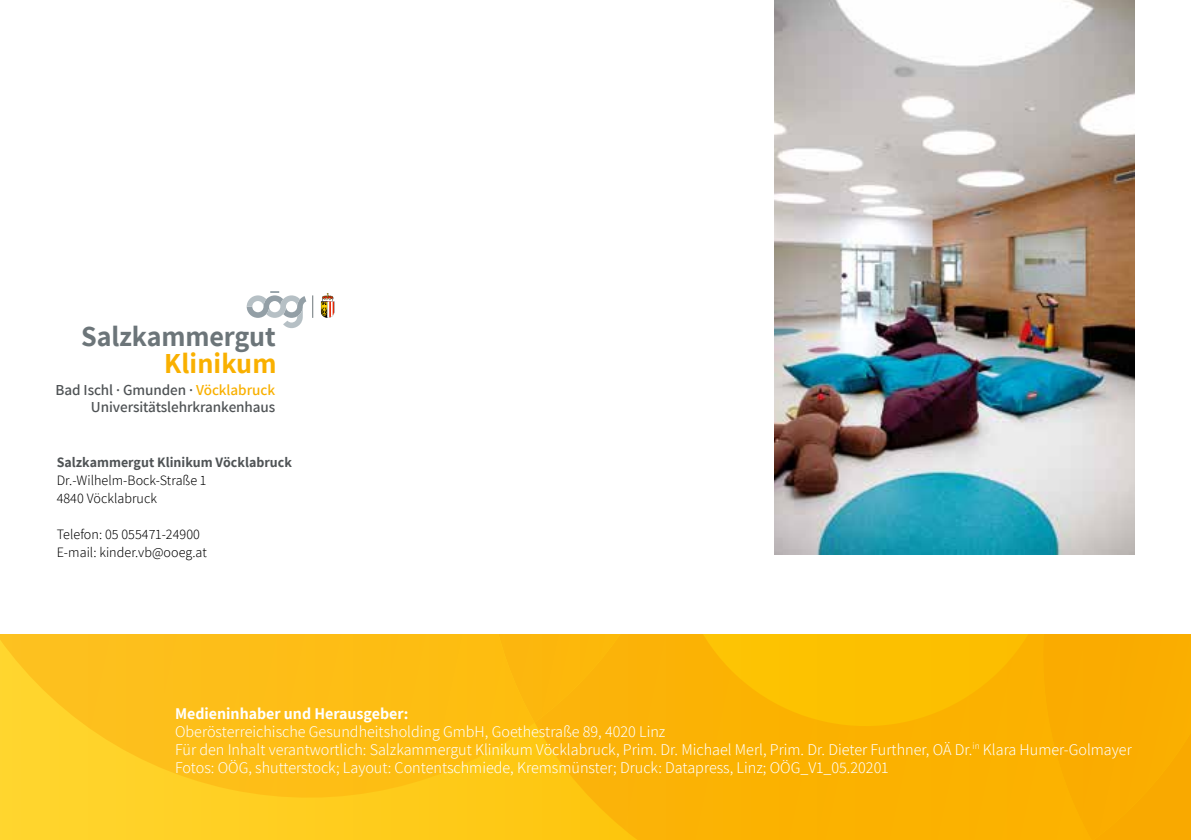
<style>
.page{position:relative;width:1191px;height:840px;background:#fff}
.page>*{position:absolute;margin:0;border:0;box-sizing:border-box;transform-origin:0 0}
.t1{font:700 28.2px "Assistant";letter-spacing:-.005em;color:#6c7579}
.t2{font:700 28.2px "Assistant";letter-spacing:.005em;color:#f9b000}
.t3{font:300 16px/18px "Assistant";color:#fff}
.t4{font:700 16px "Assistant";color:#fff}
.t5{font:600 15.2px/17.4px "Assistant";letter-spacing:-.005em;color:#4f5355;text-align:right}
.t6{font:300 14px/18px "Assistant";letter-spacing:.005em;color:#000}
.t7{font:700 14px "Assistant";letter-spacing:.005em;color:#4f5355}
.s1{color:#f9b000}
</style>
<div class="page">
<svg style="left:0;top:812px;width:534px;height:27px;background:#fece21"></svg>
<svg style="left:534px;top:634px;width:497px;height:205px;background:#fbb602"></svg>
<div style="left:1031px;top:634px;width:160px;height:205px;background:#faac00"></div>
<div style="left:534px;top:634px;width:146px;height:88px;background:#fbb309"></div>
<svg style="left:0;top:634px;width:534px;height:178px;background:#fdc31a"></svg>
<svg style="left:321px;top:293px;width:13px;height:25px"></svg>
<svg style="left:247px;top:291px;width:59px;height:37px"></svg>
<svg style="left:312px;top:295px;width:1px;height:23px"></svg>
<img style="left:774px;top:0;width:360px;height:554px">
<h1 class="t1" style="left:81px;top:317px;width:196px">Salzkammergut</h1>
<h1 class="t2" style="left:164px;top:344px;width:114px">Klinikum</h1>
<p class="t5" style="left:55px;top:380px;width:221px">Bad Ischl · Gmunden · <span class="s1">Vöcklabruck<br></span>Universitätslehrkrankenhaus</p>
<p class="t7" style="left:57px;top:452px;width:237px">Salzkammergut Klinikum Vöcklabruck</p>
<p class="t6" style="left:57px;top:470px;width:151px">Dr.-Wilhelm-Bock-Straße 1<br>4840 Vöcklabruck</p>
<p class="t6" style="left:57px;top:524px;width:152px">Telefon: 05 055471-24900<br>E-mail: kinder.vb@ooeg.at</p>
<p class="t4" style="left:175px;top:702px;width:235px">Medieninhaber und Herausgeber:</p>
<p class="t3" style="left:175px;top:721px;width:958px">Oberösterreichische Gesundheitsholding GmbH, Goethestraße 89, 4020 Linz<br>Für den Inhalt verantwortlich: Salzkammergut Klinikum Vöcklabruck, Prim. Dr. Michael Merl, Prim. Dr. Dieter Furthner, OÄ Dr.<sup>in</sup> Klara Humer-Golmayer<br>Fotos: OÖG, shutterstock; Layout: Contentschmiede, Kremsmünster; Druck: Datapress, Linz; OÖG_V1_05.20201</p>
</div>
